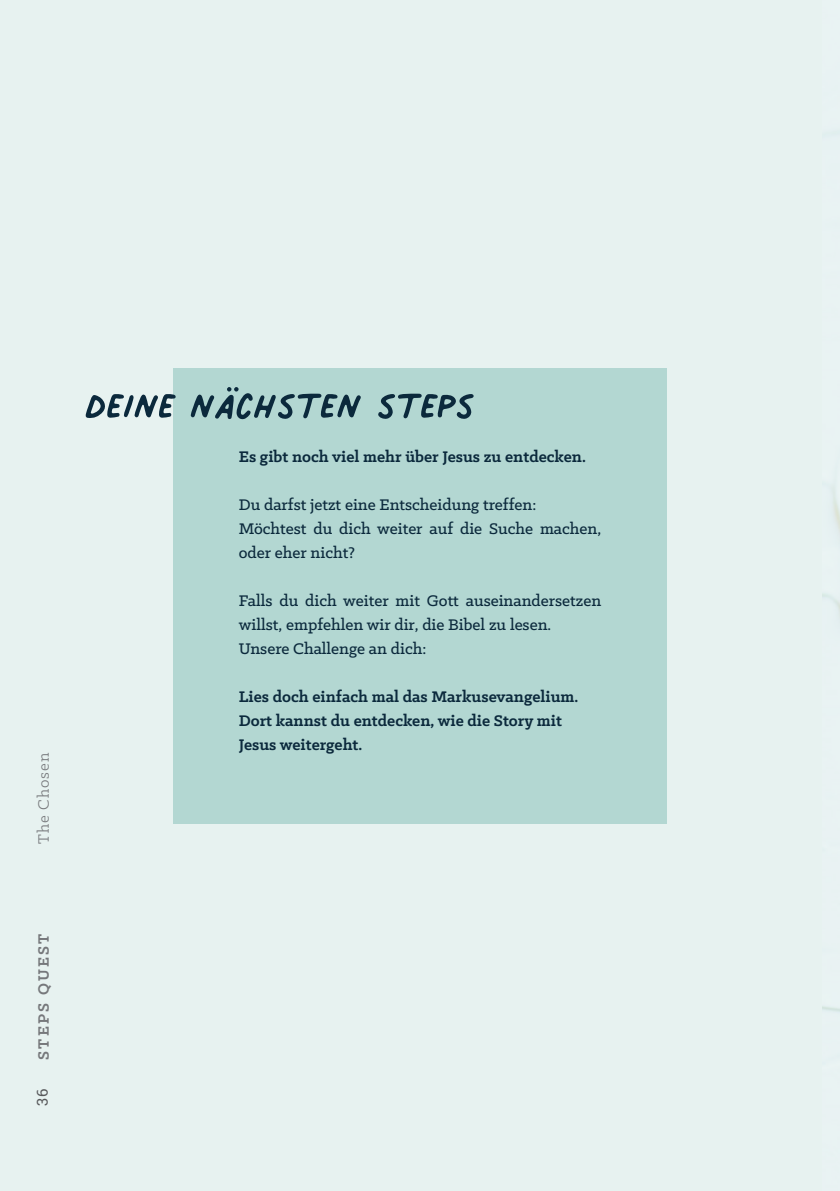
<style>
.page{position:relative;width:840px;height:1191px;background:#fff}
.page>*{position:absolute;margin:0;border:0;box-sizing:border-box;transform-origin:0 0}
.t1{font:74.4px "Palmer Lake Print";color:#0b293c}
.t2{font:500 17.4px/24px "Klinic Slab";color:#0b293c}
.t3{font:700 17.4px/24px "Klinic Slab";color:#0b293c}
.t4{font:700 17px "Klinic Slab";letter-spacing:.13em;color:#76787b}
.t5{font:17px "Klinic Slab";letter-spacing:.06em;color:#76787b}
.t6{font:15px "Roboto Slab";color:#57585a}
</style>
<div class="page">
<div style="left:0;top:0;width:839px;height:1191px;background:#e7f2f0"></div>
<div style="left:173px;top:368px;width:493px;height:455px;background:#b3d7d2"></div>
<img style="left:822px;top:497px;width:17px;height:515px">
<p class="t5" style="left:33px;top:843px;width:92px;rotate:-90deg">The Chosen</p>
<h1 class="t1" style="left:85px;top:368px;width:391px">deine nächsten steps</h1>
<p class="t3" style="left:239px;top:444px;width:348px">Es gibt noch viel mehr über Jesus zu entdecken.</p>
<p class="t2" style="left:239px;top:492px;width:364px">Du darfst jetzt eine Entscheidung treffen:<br>Möchtest du dich weiter auf die Suche machen, oder eher nicht?</p>
<p class="t2" style="left:239px;top:588px;width:364px">Falls du dich weiter mit Gott auseinandersetzen willst, empfehlen wir dir, die Bibel zu lesen.<br>Unsere Challenge an dich:</p>
<p class="t3" style="left:239px;top:684px;width:341px">Lies doch einfach mal das Markusevangelium.<br>Dort kannst du entdecken, wie die Story mit<br>Jesus weitergeht.</p>
<p class="t4" style="left:32px;top:1059px;width:128px;rotate:-90deg">STEPS QUEST</p>
<p class="t6" style="left:32px;top:1106px;width:19px;rotate:-90deg">36</p>
</div>
